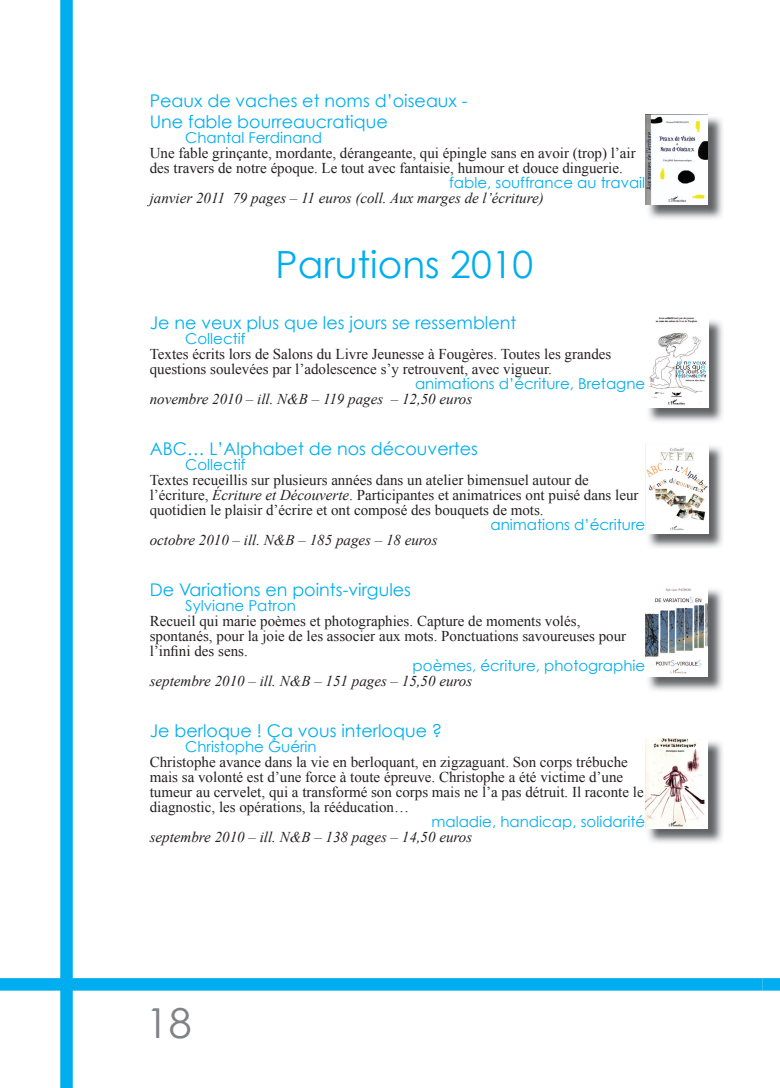
<style>
.page{position:relative;width:780px;height:1088px;background:#fff}
.page>*{position:absolute;margin:0;border:0;box-sizing:border-box;transform-origin:0 0}
.t1{font:41.25px "Century Gothic";color:#808285}
.t2{font:37.5px "Century Gothic";color:#00aeef}
.t3{font:17.5px/21px "Century Gothic";color:#00aeef}
.t4{font:15px/15px "Times New Roman";color:#231f20}
.t5{font:italic 15px "Times New Roman";color:#231f20}
.t6{font:15px "Century Gothic";color:#00aeef}
.s1{font-style:italic}
</style>
<div class="page">
<div style="left:60px;top:0;width:13px;height:1088px;background:#00aeef"></div>
<div style="left:0;top:978px;width:762px;height:12px;background:#00aeef"></div>
<div style="left:762px;top:978px;width:18px;height:12px;background:#00aeef"></div>
<img style="left:647px;top:117px;width:76px;height:102px">
<img style="left:645px;top:114px;width:63px;height:90px">
<img style="left:648px;top:320px;width:75px;height:102px">
<img style="left:648px;top:317px;width:60px;height:90px">
<img style="left:648px;top:446px;width:75px;height:102px">
<img style="left:645px;top:443px;width:63px;height:90px">
<img style="left:648px;top:589px;width:75px;height:102px">
<img style="left:645px;top:588px;width:63px;height:88px">
<img style="left:648px;top:741px;width:75px;height:102px">
<img style="left:645px;top:738px;width:63px;height:90px">
<p class="t3" style="left:150px;top:90px;width:319px">Peaux de vaches et noms d’oiseaux -<br>Une fable bourreaucratique</p>
<p class="t6" style="left:185px;top:128px;width:138px">Chantal Ferdinand</p>
<p class="t4" style="left:150px;top:145px;width:487px">Une fable grinçante, mordante, dérangeante, qui épingle sans en avoir (trop) l’air des travers de notre époque. Le tout avec fantaisie, humour et douce dinguerie.</p>
<p class="t6" style="left:449px;top:173px;width:197px">fable, souffrance au travail</p>
<p class="t5" style="left:150px;top:187px;width:395px">janvier 2011 79 pages – 11 euros (coll. Aux marges de l’écriture)</p>
<h2 class="t2" style="left:275px;top:241px;width:259px">Parutions 2010</h2>
<p class="t3" style="left:150px;top:312px;width:368px">Je ne veux plus que les jours se ressemblent</p>
<p class="t6" style="left:185px;top:329px;width:62px">Collectif</p>
<p class="t4" style="left:150px;top:346px;width:463px">Textes écrits lors de Salons du Livre Jeunesse à Fougères. Toutes les grandes questions soulevées par l’adolescence s’y retrouvent, avec vigueur.</p>
<p class="t6" style="left:415px;top:374px;width:232px">animations d’écriture, Bretagne</p>
<p class="t5" style="left:150px;top:388px;width:324px">novembre 2010 – ill. N&amp;B – 119 pages – 12,50 euros</p>
<p class="t3" style="left:150px;top:438px;width:330px">ABC… L’Alphabet de nos découvertes</p>
<p class="t6" style="left:185px;top:455px;width:62px">Collectif</p>
<p class="t4" style="left:150px;top:472px;width:490px">Textes recueillis sur plusieurs années dans un atelier bimensuel autour de l’écriture, <span class="s1">Écriture et Découverte</span>. Participantes et animatrices ont puisé dans leur quotidien le plaisir d’écrire et ont composé des bouquets de mots.</p>
<p class="t6" style="left:490px;top:515px;width:156px">animations d’écriture</p>
<p class="t5" style="left:150px;top:529px;width:289px">octobre 2010 – ill. N&amp;B – 185 pages – 18 euros</p>
<p class="t3" style="left:150px;top:579px;width:263px">De Variations en points-virgules</p>
<p class="t6" style="left:185px;top:596px;width:112px">Sylviane Patron</p>
<p class="t4" style="left:150px;top:613px;width:478px">Recueil qui marie poèmes et photographies. Capture de moments volés, spontanés, pour la joie de les associer aux mots. Ponctuations savoureuses pour l’infini des sens.</p>
<p class="t6" style="left:412px;top:656px;width:234px">poèmes, écriture, photographie</p>
<p class="t5" style="left:150px;top:670px;width:324px">septembre 2010 – ill. N&amp;B – 151 pages – 15,50 euros</p>
<p class="t3" style="left:150px;top:720px;width:294px">Je berloque ! Ça vous interloque ?</p>
<p class="t6" style="left:185px;top:737px;width:133px">Christophe Guérin</p>
<p class="t4" style="left:150px;top:754px;width:495px">Christophe avance dans la vie en berloquant, en zigzaguant. Son corps trébuche mais sa volonté est d’une force à toute épreuve. Christophe a été victime d’une tumeur au cervelet, qui a transformé son corps mais ne l’a pas détruit. Il raconte le diagnostic, les opérations, la rééducation…</p>
<p class="t6" style="left:431px;top:812px;width:215px">maladie, handicap, solidarité</p>
<p class="t5" style="left:150px;top:826px;width:324px">septembre 2010 – ill. N&amp;B – 138 pages – 14,50 euros</p>
<h1 class="t1" style="left:146px;top:997px;width:47px">18</h1>
</div>
